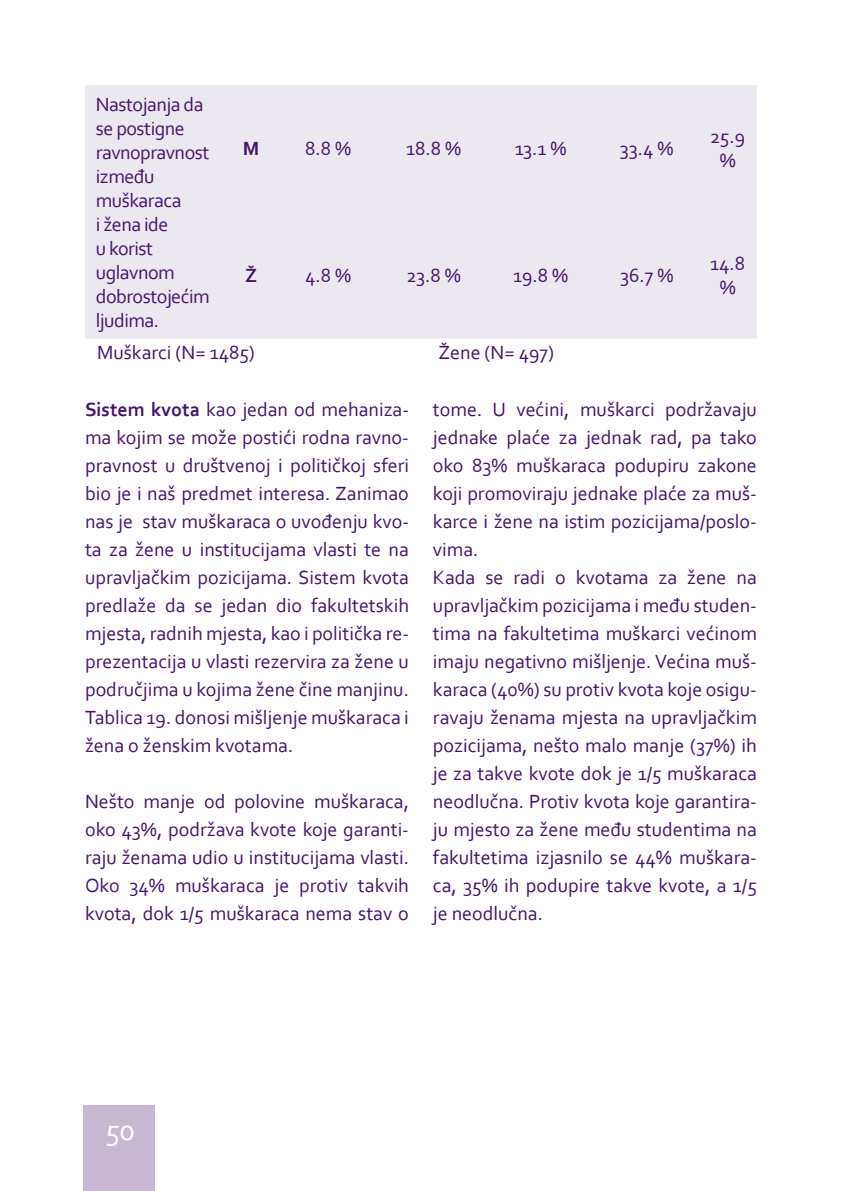
<style>
.page{position:relative;width:842px;height:1191px;background:#fff}
.page>*{position:absolute;margin:0;border:0;box-sizing:border-box;transform-origin:0 0}
.t1{font:30px "Corbel";color:#fff}
.t2{font:20px/28px "Corbel";color:#46166b;text-align:center}
.t3{font:20px/24px "Corbel";letter-spacing:-.025em;color:#46166b}
.t4{font:700 20px "Corbel";color:#46166b}
.s1{font-weight:700}
</style>
<div class="page">
<div style="left:85px;top:85px;width:672px;height:253px;background:#ece8f0"></div>
<div style="left:84px;top:1106px;width:71px;height:85px;background:#c7b9d3"></div>
<p class="t3" style="left:96px;top:92px;width:115px">Nastojanja da se postigne ravnopravnost između muškaraca<br>i žena ide<br>u korist uglavnom dobrostojećim ljudima.</p>
<p class="t4" style="left:243px;top:136px;width:18px">M</p>
<p class="t2" style="left:305px;top:134px;width:47px">8.8 %</p>
<p class="t2" style="left:406px;top:134px;width:56px">18.8 %</p>
<p class="t2" style="left:515px;top:134px;width:53px">13.1 %</p>
<p class="t2" style="left:620px;top:134px;width:55px">33.4 %</p>
<p class="t2" style="left:710px;top:124px;width:36px;line-height:24px">25.9 %</p>
<p class="t4" style="left:245px;top:263px;width:14px">Ž</p>
<p class="t2" style="left:305px;top:261px;width:48px">4.8 %</p>
<p class="t2" style="left:407px;top:261px;width:56px">23.8 %</p>
<p class="t2" style="left:513px;top:261px;width:57px">19.8 %</p>
<p class="t2" style="left:620px;top:261px;width:55px">36.7 %</p>
<p class="t2" style="left:710px;top:251px;width:36px;line-height:24px">14.8 %</p>
<p class="t2" style="left:97px;top:337px;width:159px">Muškarci (N= 1485)</p>
<p class="t2" style="left:438px;top:337px;width:117px">Žene (N= 497)</p>
<p class="t2" style="left:85px;top:395px;width:325px;text-align:justify"><span class="s1">Sistem kvota</span> kao jedan od mehaniza&shy;ma kojim se može postići rodna ravno&shy;pravnost u društvenoj i političkoj sferi bio je i naš predmet interesa. Zanimao nas je stav muškaraca o uvođenju kvo&shy;ta za žene u institucijama vlasti te na upravljačkim pozicijama. Sistem kvota predlaže da se jedan dio fakultetskih mjesta, radnih mjesta, kao i politička re&shy;prezentacija u vlasti rezervira za žene u područjima u kojima žene čine manjinu.<br>Tablica 19. donosi mišljenje muškaraca i žena o ženskim kvotama.</p>
<p class="t2" style="left:433px;top:395px;width:325px;text-align:left">tome. U većini, muškarci podržavaju jednake plaće za jednak rad, pa tako oko 83% muškaraca podupiru zakone koji promoviraju jednake plaće za muš&shy;karce i žene na istim pozicijama/poslo&shy;vima.<br>Kada se radi o kvotama za žene na upravljačkim pozicijama i među studen&shy;tima na fakultetima muškarci većinom imaju negativno mišljenje. Većina muš&shy;karaca (40%) su protiv kvota koje osigu&shy;ravaju ženama mjesta na upravljačkim pozicijama, nešto malo manje (37%) ih je za takve kvote dok je 1/5 muškaraca neodlučna. Protiv kvota koje garantira&shy;ju mjesto za žene među studentima na fakultetima izjasnilo se 44% muškara&shy;ca, 35% ih podupire takve kvote, a 1/5 je neodlučna.</p>
<p class="t2" style="left:85px;top:787px;width:325px;text-align:justify">Nešto manje od polovine muškaraca, oko 43%, podržava kvote koje garanti&shy;raju ženama udio u institucijama vlasti.<br>Oko 34% muškaraca je protiv takvih kvota, dok 1/5 muškaraca nema stav o</p>
<h1 class="t1" style="left:106px;top:1111px;width:31px">50</h1>
</div>
